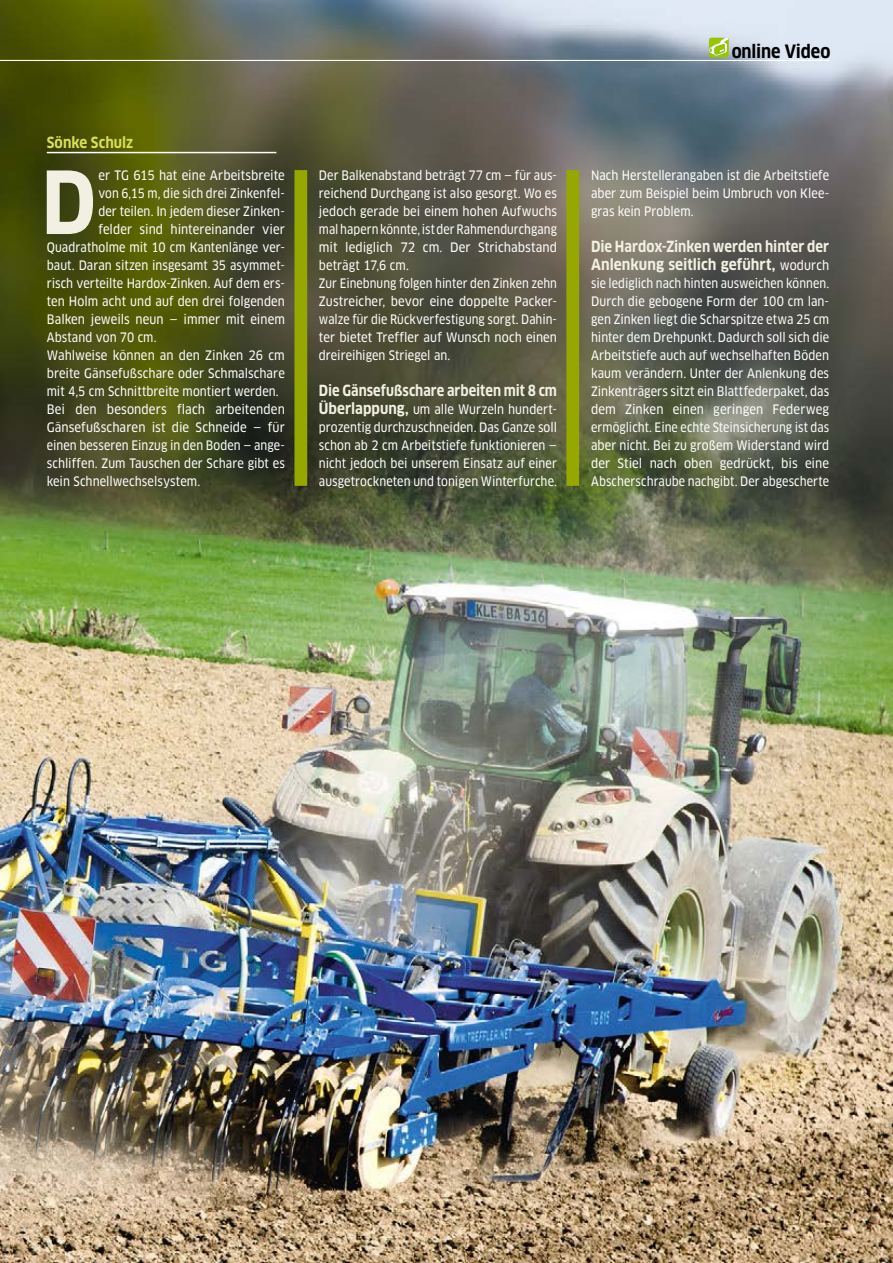
<style>
.page{position:relative;width:893px;height:1263px;background:#fff}
.page>*{position:absolute;margin:0;border:0;box-sizing:border-box;transform-origin:0 0}
.t1{font:700 condensed 84.75px "Clan OT";color:#f1f0e2}
.t2{font:700 condensed 18px "Clan OT";letter-spacing:-.005em;color:#000}
.t3{font:700 condensed 15px/18px "Clan OT";color:#f1f0e2;scale:.94 1}
.t4{font:700 condensed 15px "Clan OT";color:#f1f0e2;scale:.93 1}
.t5{font:700 condensed 15px "Clan OT";color:#d7df57}
.t6{font:12.75px/18px "Clan OT Narrow News";letter-spacing:.005em;color:#fff;text-align:justify;scale:.96 1}
.t7{font:12.75px/18px "Clan OT Narrow News";letter-spacing:.005em;color:#fff;text-align:justify}
.t8{font:12.75px/18px "Clan OT Narrow News";letter-spacing:.005em;color:#fff;text-align:justify;scale:.94 1}
.t9{font:12.75px "Clan OT Narrow News";letter-spacing:.005em;color:#fff;scale:.95 1}
.s1{font-family:"Clan OT";font-weight:700;font-stretch:condensed;font-size:15px;color:#f1f0e2}
.s2{font-family:"Clan OT Narrow News";font-weight:400;font-stretch:normal;font-size:12.75px;color:#fff}
</style>
<div class="page">
<img style="left:0;top:0;width:893px;height:1263px">
<hr style="left:47px;top:152px;width:229px;height:1px;background:#fff">
<svg style="left:294px;top:170px;width:285px;height:316px"></svg>
<svg style="left:709px;top:38px;width:20px;height:20px"></svg>
<hr style="left:0;top:60px;width:829px;height:1px;background:#fff">
<p class="t5" style="left:47px;top:133px;width:88px">Sönke Schulz</p>
<h1 class="t1" style="left:41px;top:154px;width:56px">D</h1>
<p class="t7" style="left:98px;top:166px;width:188px">er TG 615 hat eine Arbeitsbreite</p>
<p class="t8" style="left:98px;top:184px;width:200px">von 6,15 m, die sich drei Zinkenfel-</p>
<p class="t6" style="left:98px;top:202px;width:196px">der teilen. In jedem dieser Zinken-</p>
<p class="t7" style="left:98px;top:220px;width:188px">felder sind hintereinander vier</p>
<p class="t6" style="left:47px;top:238px;width:250px">Quadratholme mit 10 cm Kantenlänge ver-</p>
<p class="t6" style="left:47px;top:256px;width:250px">baut. Daran sitzen insgesamt 35 asymmet-</p>
<p class="t6" style="left:47px;top:274px;width:250px">risch verteilte Hardox-Zinken. Auf dem ers-</p>
<p class="t7" style="left:47px;top:292px;width:240px">ten Holm acht und auf den drei folgenden</p>
<p class="t7" style="left:47px;top:310px;width:240px">Balken jeweils neun — immer mit einem</p>
<p class="t6" style="left:47px;top:328px;width:116px">Abstand von 70 cm.</p>
<p class="t7" style="left:47px;top:346px;width:240px">Wahlweise können an den Zinken 26 cm</p>
<p class="t7" style="left:47px;top:364px;width:240px">breite Gänsefußschare oder Schmalschare</p>
<p class="t6" style="left:47px;top:382px;width:243px">mit 4,5 cm Schnittbreite montiert werden.</p>
<p class="t7" style="left:47px;top:400px;width:240px">Bei den besonders flach arbeitenden</p>
<p class="t7" style="left:47px;top:418px;width:240px">Gänsefußscharen ist die Schneide — für</p>
<p class="t9" style="left:47px;top:438px;width:252px">einen besseren Einzug in den Boden — ange-</p>
<p class="t7" style="left:47px;top:454px;width:240px">schliffen. Zum Tauschen der Schare gibt es</p>
<p class="t7" style="left:47px;top:472px;width:155px">kein Schnellwechselsystem.</p>
<p class="t6" style="left:319px;top:166px;width:250px;text-align:left">Der Balkenabstand beträgt 77 cm — für aus&shy;reichend Durchgang ist also gesorgt. Wo es jedoch gerade bei einem hohen Aufwuchs malhapernkönnte,istderRahmendurchgang mit lediglich 72 cm. Der Strichabstand beträgt 17,6 cm.<br>Zur Einebnung folgen hinter den Zinken zehn Zustreicher, bevor eine doppelte Packer&shy;walze für die Rückverfestigung sorgt. Dahin&shy;ter bietet Treffler auf Wunsch noch einen dreireihigen Striegel an.</p>
<p class="t4" style="left:319px;top:382px;width:258px">Die Gänsefußschare arbeiten mit 8 cm</p>
<p class="t7" style="left:319px;top:400px;width:240px"><span class="s1">Überlappung,</span> um alle Wurzeln hundert&shy;prozentig durchzuschneiden. Das Ganze soll schon ab 2 cm Arbeitstiefe funktionieren — nicht jedoch bei unserem Einsatz auf einer ausgetrockneten und tonigen Winterfurche.</p>
<h2 class="t2" style="left:732px;top:41px;width:100px">online Video</h2>
<p class="t6" style="left:591px;top:166px;width:250px">Nach Herstellerangaben ist die Arbeitstiefe aber zum Beispiel beim Umbruch von Klee&shy;gras kein Problem.</p>
<p class="t3" style="left:591px;top:238px;width:255px">Die Hardox-Zinken werden hinter der<br>Anlenkung seitlich geführt, <span class="s2">wodurch</span></p>
<p class="t8" style="left:591px;top:274px;width:255px">sie lediglich nach hinten ausweichen können.<br>Durch die gebogene Form der 100 cm lan&shy;gen Zinken liegt die Scharspitze etwa 25 cm hinter dem Drehpunkt. Dadurch soll sich die Arbeitstiefe auch auf wechselhaften Böden kaum verändern. Unter der Anlenkung des Zinkenträgers sitzt ein Blattfederpaket, das dem Zinken einen geringen Federweg ermöglicht. Eine echte Steinsicherung ist das aber nicht. Bei zu großem Widerstand wird der Stiel nach oben gedrückt, bis eine Abscherschraube nachgibt. Der abgescherte</p>
</div>
